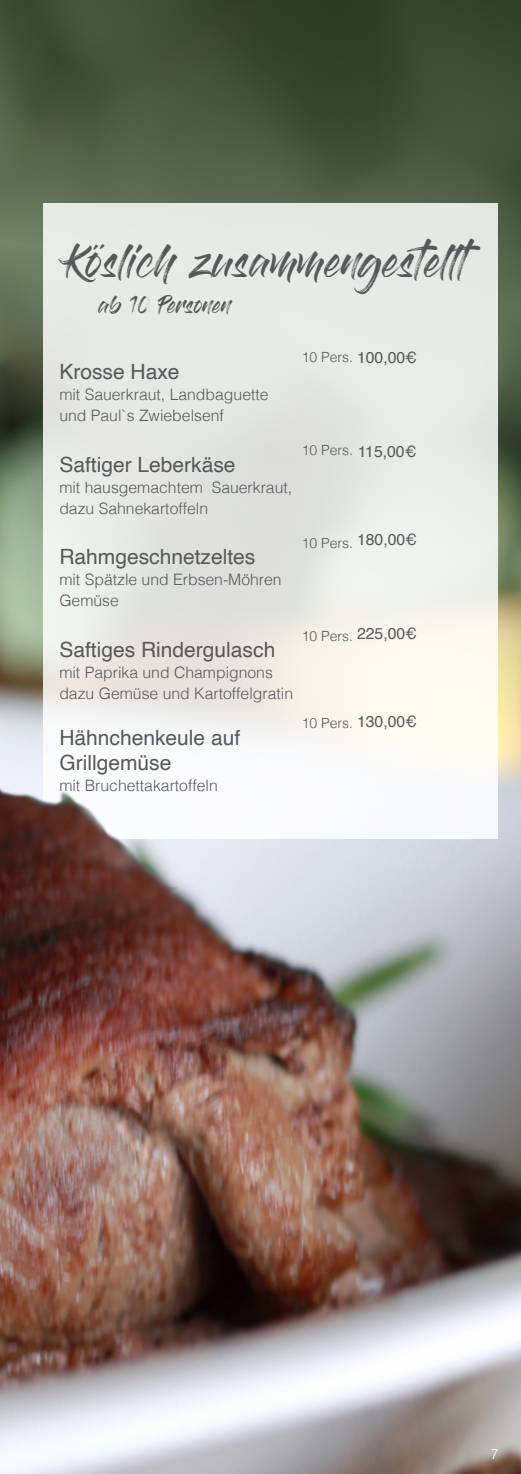
<style>
.page{position:relative;width:521px;height:1474px;background:#fff}
.page>*{position:absolute;margin:0;border:0;box-sizing:border-box;transform-origin:0 0}
.t1{font:33.25px "Gloss And Bloom";color:#57585a}
.Gericht{font:21px "Helvetica";color:#57585a}
.t2{font:17.5px "Gloss And Bloom";color:#57585a}
.Gericht-2{font:300 15.75px/21px "Helvetica";color:#57585a}
.Preis{font:15.75px "Helvetica";color:#57585a}
.pro_Stück{font:300 14px "Helvetica";color:#57585a}
.t3{font:300 14px "Helvetica";color:#fff}
</style>
<div class="page">
<svg style="left:0;top:0;width:521px;height:684px;background:#4e5d43"></svg>
<svg style="left:43px;top:204px;width:455px;height:480px;background:#e7e9e4"></svg>
<img style="left:0;top:684px;width:521px;height:789px">
<p class="t1" style="left:67px;top:246px;width:423px">Köslich zusammengestellt</p>
<p class="t2" style="left:98px;top:296px;width:134px">ab 10 Personen</p>
<p class="Gericht" style="left:59px;top:356px;width:122px">Krosse Haxe</p>
<p class="Gericht-2" style="left:59px;top:383px;width:211px">mit Sauerkraut, Landbaguette und Paul`s Zwiebelsenf</p>
<p class="Gericht" style="left:59px;top:448px;width:178px">Saftiger Leberkäse</p>
<p class="Gericht-2" style="left:59px;top:475px;width:234px">mit hausgemachtem Sauerkraut, dazu Sahnekartoffeln</p>
<p class="Gericht" style="left:59px;top:540px;width:198px">Rahmgeschnetzeltes</p>
<p class="Gericht-2" style="left:59px;top:568px;width:224px">mit Spätzle und Erbsen-Möhren<br>Gemüse</p>
<p class="Gericht" style="left:59px;top:633px;width:217px">Saftiges Rindergulasch</p>
<p class="Gericht-2" style="left:59px;top:660px;width:235px">mit Paprika und Champignons dazu Gemüse und Kartoffelgratin</p>
<p class="Gericht" style="left:59px;top:721px;width:182px">Hähnchenkeule auf</p>
<p class="Gericht" style="left:59px;top:746px;width:114px">Grillgemüse</p>
<p class="Gericht-2" style="left:59px;top:774px;width:160px">mit Bruchettakartoffeln</p>
<p class="Preis" style="left:357px;top:345px;width:61px">100,00€</p>
<p class="pro_Stück" style="left:302px;top:345px;width:53px">10 Pers.</p>
<p class="pro_Stück" style="left:302px;top:438px;width:53px">10 Pers.</p>
<p class="Preis" style="left:358px;top:439px;width:60px">115,00€</p>
<p class="Preis" style="left:357px;top:527px;width:61px">180,00€</p>
<p class="pro_Stück" style="left:302px;top:531px;width:53px">10 Pers.</p>
<p class="Preis" style="left:357px;top:621px;width:61px">225,00€</p>
<p class="pro_Stück" style="left:302px;top:623px;width:53px">10 Pers.</p>
<p class="Preis" style="left:357px;top:709px;width:61px">130,00€</p>
<p class="pro_Stück" style="left:302px;top:711px;width:53px">10 Pers.</p>
<p class="t3" style="left:491px;top:1441px;width:9px">7</p>
</div>
